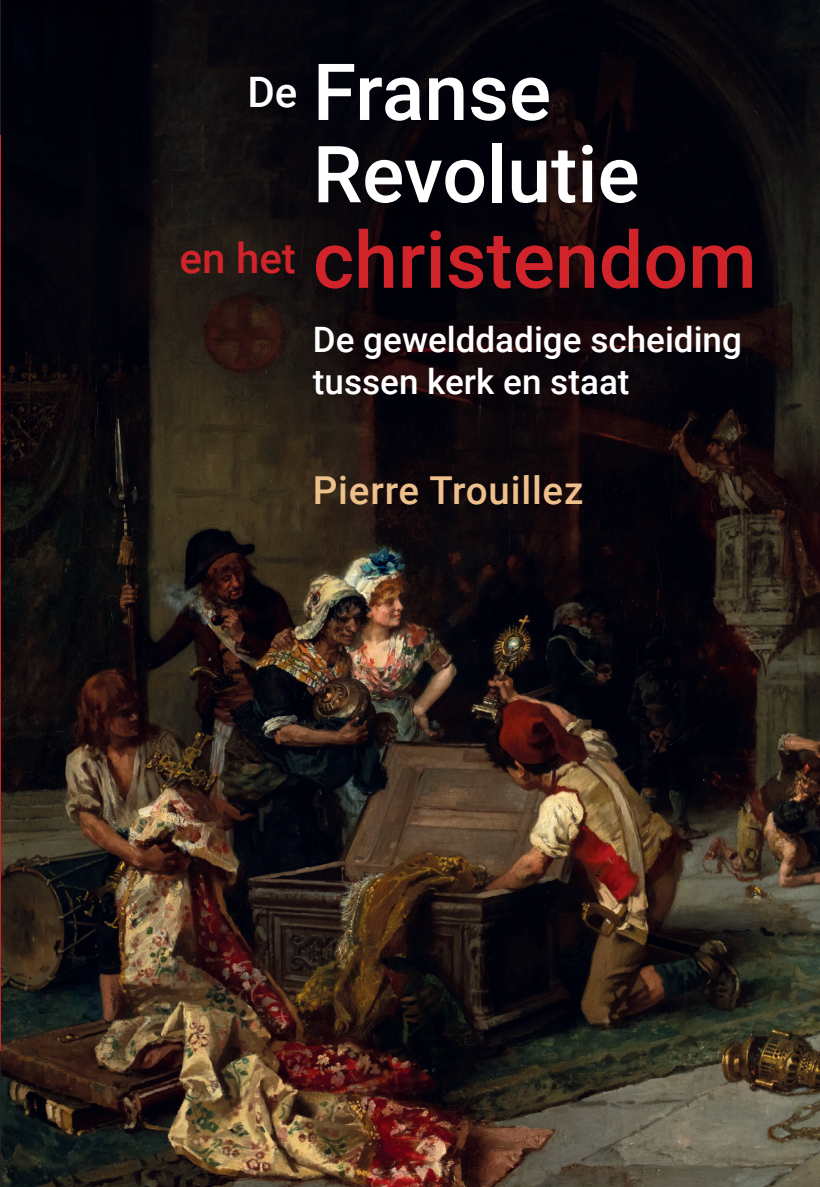
<style>
.page{position:relative;width:820px;height:1187px;background:#fff}
.page>*{position:absolute;margin:0;border:0;box-sizing:border-box;transform-origin:0 0}
.t1{font:500 78.75px "Roboto";color:#d1232a}
.t2{font:500 78.75px/82.2px "Roboto";color:#fff}
.t3{font:500 42px "Roboto";color:#fff}
.t4{font:500 38.5px "Roboto";letter-spacing:.02em;color:#eec08c}
.t5{font:500 35px/42px "Roboto";color:#fff}
</style>
<div class="page">
<hr style="left:0;top:0;width:2px;height:135px;background:#231f20">
<hr style="left:0;top:135px;width:2px;height:916px;background:#d1232a">
<hr style="left:0;top:1051px;width:2px;height:135px;background:#231f20">
<img style="left:2px;top:0;width:817px;height:1186px">
<p class="t3" style="left:247px;top:63px;width:51px">De</p>
<h1 class="t2" style="left:313px;top:48px;width:328px">Franse<br>Revolutie</h1>
<h1 class="t1" style="left:179px;top:204px;width:578px"><sup>en</sup> <sup>het</sup> christendom</h1>
<p class="t5" style="left:313px;top:317px;width:430px">De gewelddadige scheiding tussen kerk en staat</p>
<p class="t4" style="left:313px;top:463px;width:272px">Pierre Trouillez</p>
</div>
